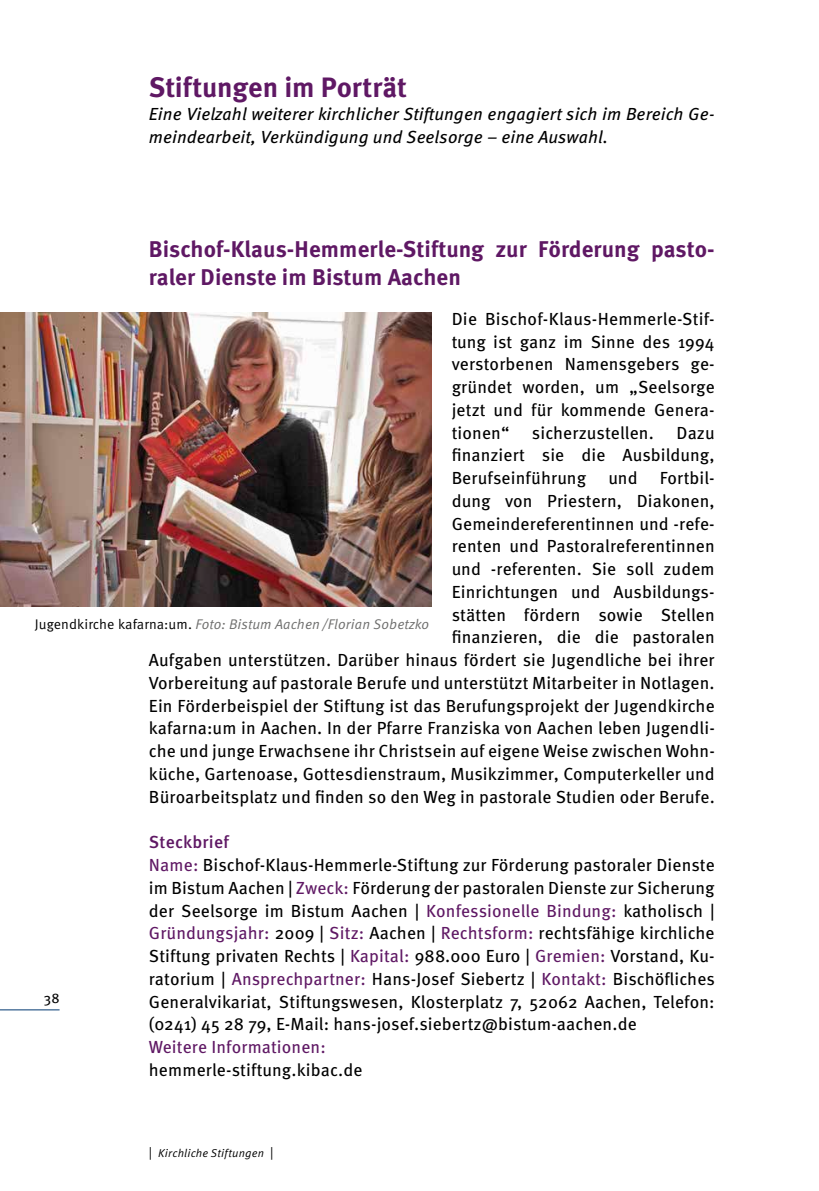
<style>
.page{position:relative;width:819px;height:1191px;background:#fff}
.page>*{position:absolute;margin:0;border:0;box-sizing:border-box;transform-origin:0 0}
.t1{font:700 28px "Meta Pro";letter-spacing:-.005em;color:#5f1864}
.t2{font:700 22.75px/28px "Meta Pro";letter-spacing:.005em;color:#5f1864}
.t3{font:17.5px/22.8px "Meta Pro";letter-spacing:.01em;color:#000;text-align:justify}
.t4{font:italic 17.5px/22.8px "Meta Pro";letter-spacing:.01em;color:#000}
.t5{font:17.5px "Meta Pro";letter-spacing:.01em;color:#5f1864}
.t6{font:italic 14px "Meta Pro";letter-spacing:.01em;color:#6e6e6d}
.t7{font:14px "Meta Pro";color:#000}
.t8{font:italic 11.38px "Meta Pro";letter-spacing:.015em;color:#000}
.s1{font-weight:500;color:#5f1864}
.s2{color:#5f1864}
.s3{font-style:normal;color:#000}
.s4{font-style:normal;font-size:13.12px}
</style>
<div class="page">
<hr style="left:0;top:1009px;width:60px;height:1px;background:#003770">
<img style="left:0;top:312px;width:432px;height:294px">
<h1 class="t1" style="left:149px;top:70px;width:259px">Stiftungen im Porträt</h1>
<p class="t4" style="left:149px;top:103px;width:567px">Eine Vielzahl weiterer kirchlicher Stiftungen engagiert sich im Bereich Ge&shy;meindearbeit, Verkündigung und Seelsorge – eine Auswahl.</p>
<h2 class="t2" style="left:149px;top:235px;width:565px">Bischof-Klaus-Hemmerle-Stiftung zur Förderung pasto&shy;raler Dienste im Bistum Aachen</h2>
<p class="t3" style="left:451px;top:308px;width:264px">Die Bischof-Klaus-Hemmerle-Stif&shy;tung ist ganz im Sinne des 1994 verstorbenen Namensgebers ge&shy;gründet worden, um „Seelsorge jetzt und für kommende Genera&shy;tionen“</p>
<p class="t3" style="left:532px;top:422px;width:123px">sicherzustellen.</p>
<p class="t3" style="left:451px;top:422px;width:264px;text-indent:225px">Dazu finanziert sie die Ausbildung, Berufseinführung</p>
<p class="t3" style="left:149px;top:467px;width:567px;text-align:right">Fortbil-<br>dung von Priestern, Diakonen,<br>Gemeindereferentinnen und -refe-<br>renten und Pastoralreferentinnen<br>und -referenten. Sie soll zudem<br>Einrichtungen und Ausbildungs-<br>stätten fördern sowie Stellen<br>finanzieren, die die pastoralen<br>Aufgaben unterstützen. Darüber hinaus fördert sie Jugendliche bei ihrer Vorbereitung auf pastorale Berufe und unterstützt Mitarbeiter in Notlagen.<br>Ein Förderbeispiel der Stiftung ist das Berufungsprojekt der Jugendkirche kafarna:um in Aachen. In der Pfarre Franziska von Aachen leben Jugendli&shy;che und junge Erwachsene ihr Christsein auf eigene Weise zwischen Wohn&shy;küche, Gartenoase, Gottesdienstraum, Musikzimmer, Computerkeller und Büroarbeitsplatz und finden so den Weg in pastorale Studien oder Berufe.</p>
<p class="t3" style="left:149px;top:831px;width:567px;text-align:left"><span class="s1">Steckbrief<br></span><span class="s2">Name:</span> Bischof-Klaus-Hemmerle-Stiftung zur Förderung pastoraler Dienste im Bistum Aachen | <span class="s2">Zweck:</span> Förderung der pastoralen Dienste zur Sicherung der Seelsorge im Bistum Aachen | <span class="s2">Konfessionelle Bindung:</span> katholisch | <span class="s2">Gründungsjahr:</span> 2009 | <span class="s2">Sitz:</span> Aachen | <span class="s2">Rechtsform:</span> rechtsfähige kirchliche Stiftung privaten Rechts | <span class="s2">Kapital:</span> 988.000 Euro | <span class="s2">Gremien:</span> Vorstand, Ku&shy;ratorium | <span class="s2">Ansprechpartner:</span> Hans-Josef Siebertz | <span class="s2">Kontakt:</span> Bischöfliches Generalvikariat, Stiftungswesen, Klosterplatz 7, 52062 Aachen, Telefon: (0241) 45 28 79, E-Mail: hans-josef.siebertz@bistum-aachen.de</p>
<p class="t5" style="left:149px;top:1036px;width:178px">Weitere Informationen:</p>
<p class="t3" style="left:149px;top:1059px;width:215px">hemmerle-stiftung.kibac.de</p>
<p class="t3" style="left:608px;top:467px;width:31px">und</p>
<p class="t6" style="left:35px;top:615px;width:396px"><span class="s3">Jugendkirche kafarna:um.</span> Foto: Bistum Aachen /Florian Sobetzko</p>
<p class="t7" style="left:44px;top:989px;width:17px">38</p>
<p class="t8" style="left:149px;top:1145px;width:126px"><span class="s4">|</span> Kirchliche Stiftungen <span class="s4">|</span></p>
</div>
